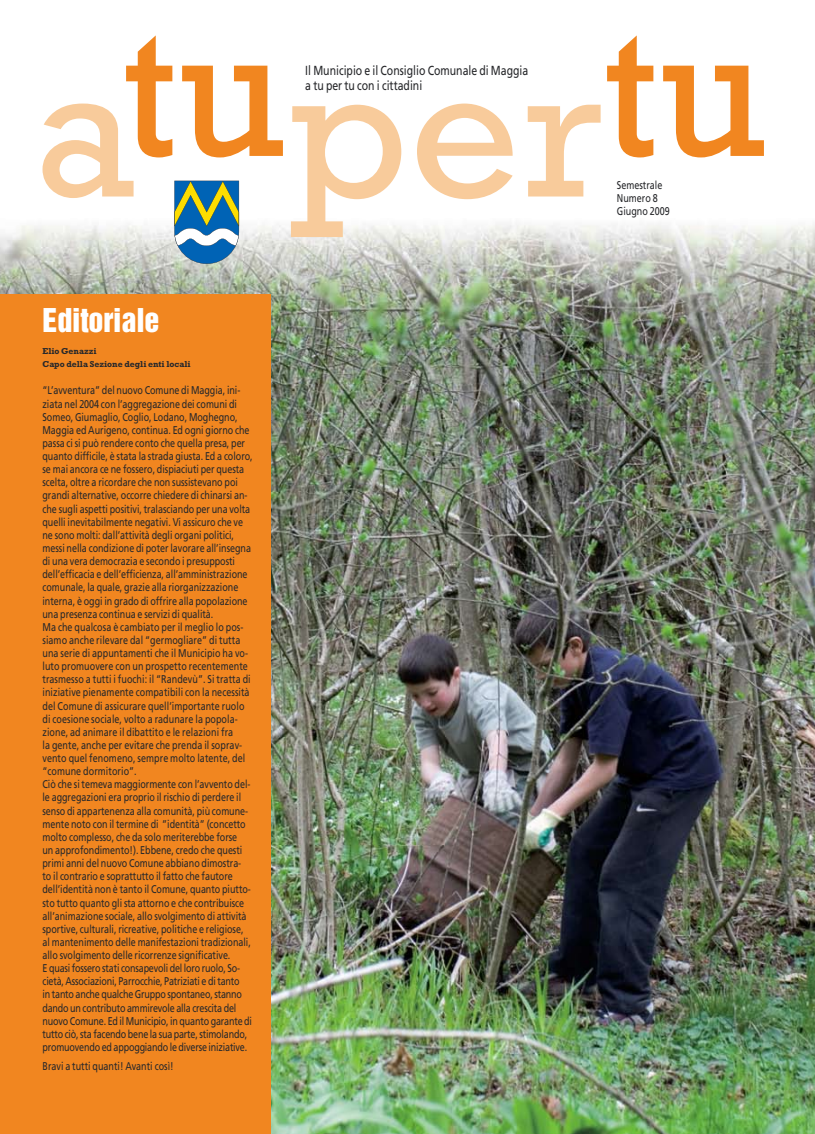
<style>
.page{position:relative;width:815px;height:1134px;background:#fff}
.page>*{position:absolute;margin:0;border:0;box-sizing:border-box;transform-origin:0 0}
.t1{font:30px "Helvetica Inserat LT Std";letter-spacing:-.005em;color:#fff}
.t2{font:13.12px/15px "Frutiger LT Std";color:#27282b;scale:.8 1}
.t3{font:11.25px/13.1px "Frutiger LT Std";letter-spacing:-.005em;color:#27282b;scale:.8 1}
.t4{font:700 8.75px/12.5px "Rockwell Std";color:#27282b}
</style>
<div class="page">
<img style="left:0;top:223px;width:815px;height:911px">
<div style="left:0;top:294px;width:270px;height:840px;background:#f18620"></div>
<svg style="left:291px;top:105px;width:110px;height:132px"></svg>
<svg style="left:417px;top:104px;width:96px;height:95px"></svg>
<svg style="left:528px;top:105px;width:73px;height:91px"></svg>
<svg style="left:607px;top:35px;width:46px;height:122px"></svg>
<svg style="left:663px;top:66px;width:101px;height:91px"></svg>
<svg style="left:43px;top:35px;width:240px;height:229px"></svg>
<p class="t2" style="left:305px;top:63px;width:280px">Il Municipio e il Consiglio Comunale di Maggia a tu per tu con i cittadini</p>
<h1 class="t1" style="left:43px;top:302px;width:118px">Editoriale</h1>
<p class="t4" style="left:43px;top:345px;width:150px">Elio Genazzi<br>Capo della Sezione degli enti locali</p>
<p class="t3" style="left:43px;top:384px;width:264px">“L’avventura” del nuovo Comune di Maggia, ini&shy;ziata nel 2004 con l’aggregazione dei comuni di Someo, Giumaglio, Coglio, Lodano, Moghegno, Maggia ed Aurigeno, continua. Ed ogni giorno che passa ci si può rendere conto che quella presa, per quanto difficile, è stata la strada giusta. Ed a coloro, se mai ancora ce ne fossero, dispiaciuti per questa scelta, oltre a ricordare che non sussistevano poi grandi alternative, occorre chiedere di chinarsi an&shy;che sugli aspetti positivi, tralasciando per una volta quelli inevitabilmente negativi. Vi assicuro che ve ne sono molti: dall’attività degli organi politici, messi nella condizione di poter lavorare all’insegna di una vera democrazia e secondo i presupposti dell’efficacia e dell’efficienza, all’amministrazione comunale, la quale, grazie alla riorganizzazione interna, è oggi in grado di offrire alla popolazione una presenza continua e servizi di qualità.<br>Ma che qualcosa è cambiato per il meglio lo pos&shy;siamo anche rilevare dal “germogliare” di tutta una serie di appuntamenti che il Municipio ha vo&shy;luto promuovere con un prospetto recentemente trasmesso a tutti i fuochi: il “Randevù”. Si tratta di iniziative pienamente compatibili con la necessità del Comune di assicurare quell’importante ruolo di coesione sociale, volto a radunare la popola&shy;zione, ad animare il dibattito e le relazioni fra<br>la gente, anche per evitare che prenda il soprav&shy;vento quel fenomeno, sempre molto latente, del “comune dormitorio”.<br>Ciò che si temeva maggiormente con l’avvento del&shy;le aggregazioni era proprio il rischio di perdere il senso di appartenenza alla comunità, più comune&shy;mente noto con il termine di ”identità” (concetto molto complesso, che da solo meriterebbe forse<br>un approfondimento!). Ebbene, credo che questi primi anni del nuovo Comune abbiano dimostra&shy;to il contrario e soprattutto il fatto che fautore dell’identità non è tanto il Comune, quanto piutto&shy;sto tutto quanto gli sta attorno e che contribuisce all’animazione sociale, allo svolgimento di attività sportive, culturali, ricreative, politiche e religiose, al mantenimento delle manifestazioni tradizionali, allo svolgimento delle ricorrenze significative.<br>E quasi fossero stati consapevoli del loro ruolo, So&shy;cietà, Associazioni, Parrocchie, Patriziati e di tanto<br>in tanto anche qualche Gruppo spontaneo, stanno dando un contributo ammirevole alla crescita del nuovo Comune. Ed il Municipio, in quanto garante di tutto ciò, sta facendo bene la sua parte, stimolando, promuovendo ed appoggiando le diverse iniziative.</p>
<p class="t3" style="left:43px;top:1060px;width:165px">Bravi a tutti quanti! Avanti così!</p>
<p class="t3" style="left:617px;top:179px;width:68px">Semestrale<br>Numero 8<br>Giugno 2009</p>
</div>
